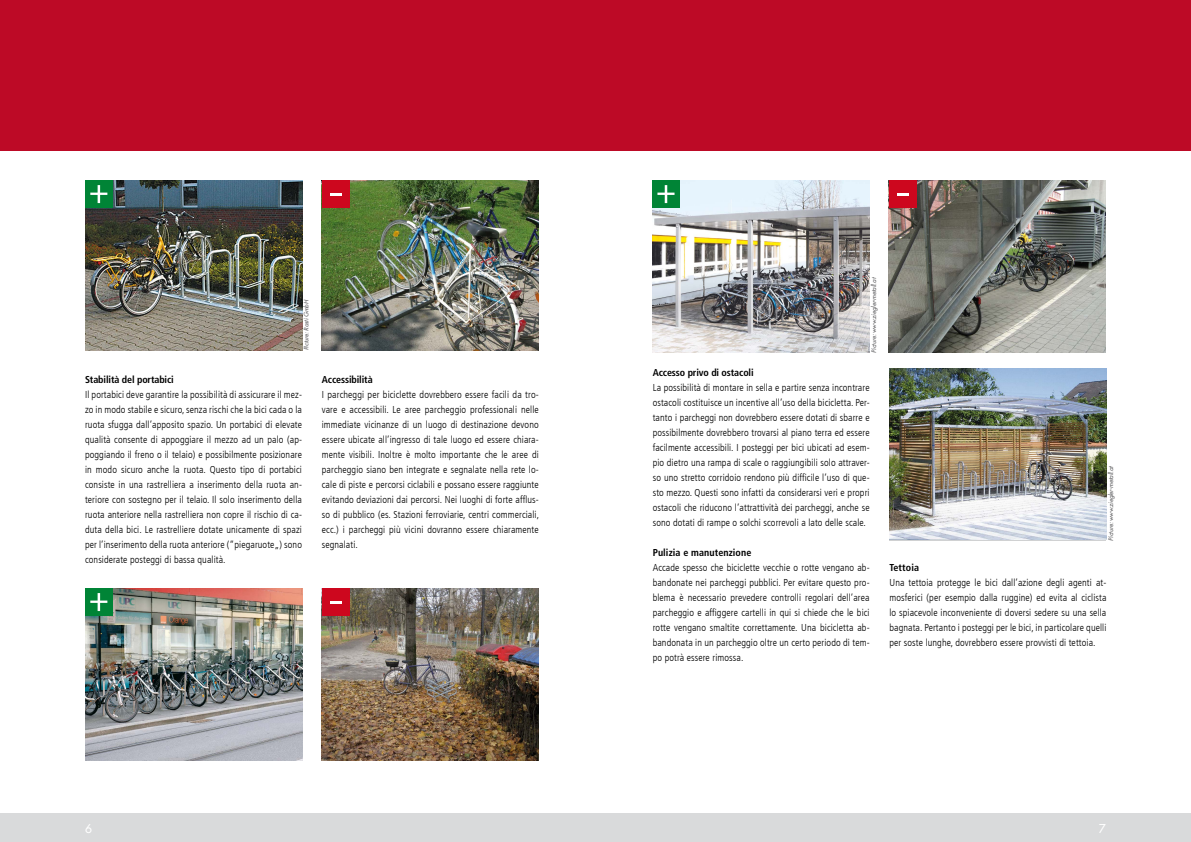
<style>
.page{position:relative;width:1191px;height:842px;background:#fff}
.page>*{position:absolute;margin:0;border:0;box-sizing:border-box;transform-origin:0 0}
.t1{font:500 12px "Futura Com";color:#fff}
.t2{font:300 condensed 10px/15px "Frutiger LT Com";letter-spacing:.01em;color:#000;text-align:justify}
.t3{font:700 condensed 10px "Frutiger LT Com";letter-spacing:-.01em;color:#000}
.t4{font:700 condensed 10px "Frutiger LT Com";letter-spacing:.01em;color:#000}
.t5{font:italic 500 6px "Futura Com";color:#58585a}
</style>
<div class="page">
<div style="left:0;top:0;width:595px;height:150px;background:#bd0a26"></div>
<div style="left:0;top:814px;width:595px;height:28px;background:#d9dadb"></div>
<div style="left:595px;top:0;width:596px;height:150px;background:#bd0a26"></div>
<div style="left:595px;top:814px;width:596px;height:28px;background:#d9dadb"></div>
<img style="left:322px;top:180px;width:217px;height:170px">
<img style="left:85px;top:180px;width:217px;height:170px">
<img style="left:652px;top:180px;width:217px;height:173px">
<img style="left:889px;top:369px;width:217px;height:170px">
<img style="left:889px;top:180px;width:216px;height:173px">
<img style="left:322px;top:588px;width:217px;height:172px">
<img style="left:85px;top:588px;width:217px;height:172px">
<div style="left:85px;top:180px;width:28px;height:28px;background:#008436"></div>
<svg style="left:90px;top:185px;width:17px;height:18px"></svg>
<div style="left:322px;top:180px;width:27px;height:28px;background:#cd071e"></div>
<svg style="left:330px;top:193px;width:11px;height:2px"></svg>
<div style="left:652px;top:180px;width:28px;height:28px;background:#008436"></div>
<svg style="left:657px;top:185px;width:17px;height:18px"></svg>
<div style="left:889px;top:180px;width:27px;height:28px;background:#cd071e"></div>
<svg style="left:897px;top:193px;width:11px;height:2px"></svg>
<div style="left:85px;top:588px;width:28px;height:28px;background:#008436"></div>
<svg style="left:90px;top:593px;width:17px;height:18px"></svg>
<div style="left:322px;top:588px;width:27px;height:28px;background:#cd071e"></div>
<svg style="left:330px;top:601px;width:11px;height:2px"></svg>
<p class="t5" style="left:302px;top:350px;width:52px;rotate:-90deg">Picture: Rasti GmbH</p>
<p class="t3" style="left:85px;top:374px;width:90px">Stabilità del portabici</p>
<p class="t2" style="left:85px;top:387px;width:218px">Il portabici deve garantire la possibilità di assicurare il mez&shy;zo in modo stabile e sicuro, senza rischi che la bici cada o la ruota sfugga dall’apposito spazio. Un portabici di elevate qualità consente di appoggiare il mezzo ad un palo (ap&shy;poggiando il freno o il telaio) e possibilmente posizionare in modo sicuro anche la ruota. Questo tipo di portabici consiste in una rastrelliera a inserimento della ruota an&shy;teriore con sostegno per il telaio. Il solo inserimento della ruota anteriore nella rastrelliera non copre il rischio di ca&shy;duta della bici. Le rastrelliere dotate unicamente di spazi per l’inserimento della ruota anteriore (“piegaruote„) sono considerate posteggi di bassa qualità.</p>
<p class="t3" style="left:322px;top:374px;width:52px">Accessibilità</p>
<p class="t2" style="left:322px;top:387px;width:219px">I parcheggi per biciclette dovrebbero essere facili da tro&shy;vare e accessibili. Le aree parcheggio professionali nelle immediate vicinanze di un luogo di destinazione devono essere ubicate all’ingresso di tale luogo ed essere chiara&shy;mente visibili. Inoltre è molto importante che le aree di parcheggio siano ben integrate e segnalate nella rete lo&shy;cale di piste e percorsi ciclabili e possano essere raggiunte evitando deviazioni dai percorsi. Nei luoghi di forte afflus&shy;so di pubblico (es. Stazioni ferroviarie, centri commerciali, ecc.) i parcheggi più vicini dovranno essere chiaramente segnalati.</p>
<p class="t5" style="left:869px;top:353px;width:77px;rotate:-90deg">Picture: www.ziegler-metall.at</p>
<p class="t3" style="left:652px;top:367px;width:102px">Accesso privo di ostacoli</p>
<p class="t2" style="left:652px;top:380px;width:218px">La possibilità di montare in sella e partire senza incontrare ostacoli costituisce un incentive all’uso della bicicletta. Per&shy;tanto i parcheggi non dovrebbero essere dotati di sbarre e possibilmente dovrebbero trovarsi al piano terra ed essere facilmente accessibili. I posteggi per bici ubicati ad esem&shy;pio dietro una rampa di scale o raggiungibili solo attraver&shy;so uno stretto corridoio rendono più difficile l’uso di que&shy;sto mezzo. Questi sono infatti da considerarsi veri e propri ostacoli che riducono l’attrattività dei parcheggi, anche se sono dotati di rampe o solchi scorrevoli a lato delle scale.</p>
<p class="t4" style="left:652px;top:547px;width:100px">Pulizia e manutenzione</p>
<p class="t2" style="left:652px;top:560px;width:218px">Accade spesso che biciclette vecchie o rotte vengano ab&shy;bandonate nei parcheggi pubblici. Per evitare questo pro&shy;blema è necessario prevedere controlli regolari dell’area parcheggio e affiggere cartelli in qui si chiede che le bici rotte vengano smaltite correttamente. Una bicicletta ab&shy;bandonata in un parcheggio oltre un certo periodo di tem&shy;po potrà essere rimossa.</p>
<p class="t4" style="left:889px;top:562px;width:31px">Tettoia</p>
<p class="t5" style="left:1106px;top:541px;width:77px;rotate:-90deg">Picture: www.ziegler-metall.at</p>
<p class="t2" style="left:889px;top:575px;width:218px">Una tettoia protegge le bici dall’azione degli agenti at&shy;mosferici (per esempio dalla ruggine) ed evita al ciclista lo spiacevole inconveniente di doversi sedere su una sella bagnata. Pertanto i posteggi per le bici, in particolare quelli per soste lunghe, dovrebbero essere provvisti di tettoia.</p>
<p class="t1" style="left:85px;top:819px;width:8px">6</p>
<p class="t1" style="left:1099px;top:819px;width:8px">7</p>
</div>
